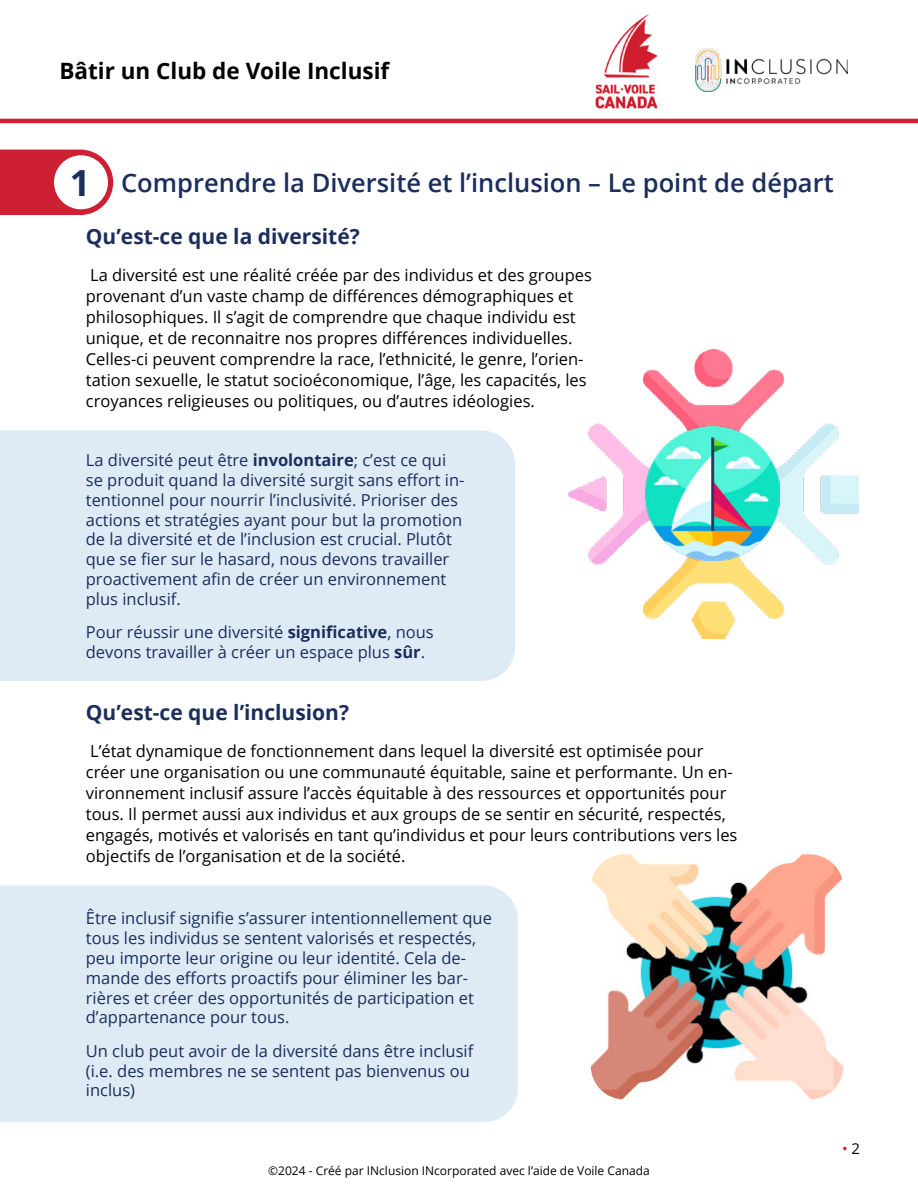
<style>
.page{position:relative;width:918px;height:1188px;background:#fff}
.page>*{position:absolute;margin:0;border:0;box-sizing:border-box;transform-origin:0 0}
.t1{font:600 25.5px "Open Sans";color:#1b2e5c}
.t2{font:700 22.5px "Open Sans";color:#000}
.t3{font:700 21px "Open Sans";color:#1b2e5c}
.t4{font:16.5px/21px "Open Sans";color:#000}
.t5{font:16.5px/19.8px "Open Sans";color:#1b2e5c}
.t6{font:15px "Open Sans";color:#ce2034}
.t7{font:12px "Open Sans";color:#000}
.s1{font-weight:700;font-size:36px}
.s2{font-weight:700}
.s3{color:#000}
</style>
<div class="page">
<img style="left:595px;top:14px;width:63px;height:95px">
<img style="left:696px;top:48px;width:151px;height:43px">
<hr style="left:0;top:119px;width:918px;height:4px;background:#ce2034">
<div style="left:0;top:886px;width:518px;height:236px;background:#deebf5"></div>
<svg style="left:0;top:150px;width:113px;height:65px;background:#d23445"></svg>
<div style="left:54px;top:155px;width:54px;height:54px;background:#fff;border-radius:50%"></div>
<div style="left:0;top:430px;width:515px;height:251px;background:#deebf5"></div>
<img style="left:591px;top:854px;width:252px;height:245px">
<img style="left:569px;top:349px;width:289px;height:290px">
<img style="left:645px;top:427px;width:134px;height:133px">
<h2 class="t2" style="left:59px;top:55px;width:331px">Bâtir un Club de Voile Inclusif</h2>
<h1 class="t1" style="left:70px;top:165px;width:765px"><span class="s1">1</span> Comprendre la Diversité et l’inclusion – Le point de départ</h1>
<p class="t3" style="left:86px;top:222px;width:275px">Qu’est-ce que la diversité?</p>
<p class="t4" style="left:86px;top:265px;width:508px">La diversité est une réalité créée par des individus et des groupes provenant d’un vaste champ de différences démographiques et philosophiques. Il s’agit de comprendre que chaque individu est unique, et de reconnaitre nos propres différences individuelles.<br>Celles-ci peuvent comprendre la race, l’ethnicité, le genre, l’orien&shy;tation sexuelle, le statut socioéconomique, l’âge, les capacités, les croyances religieuses ou politiques, ou d’autres idéologies.</p>
<p class="t5" style="left:86px;top:450px;width:380px">La diversité peut être <span class="s2">involontaire</span>; c’est ce qui se produit quand la diversité surgit sans effort in&shy;tentionnel pour nourrir l’inclusivité. Prioriser des actions et stratégies ayant pour but la promotion de la diversité et de l’inclusion est crucial. Plutôt que se fier sur le hasard, nous devons travailler proactivement afin de créer un environnement plus inclusif.</p>
<p class="t5" style="left:86px;top:622px;width:349px">Pour réussir une diversité <span class="s2">significative</span>, nous devons travailler à créer un espace plus <span class="s2">sûr</span>.</p>
<p class="t3" style="left:86px;top:698px;width:265px">Qu’est-ce que l’inclusion?</p>
<p class="t4" style="left:86px;top:740px;width:653px">L’état dynamique de fonctionnement dans lequel la diversité est optimisée pour créer une organisation ou une communauté équitable, saine et performante. Un en&shy;vironnement inclusif assure l’accès équitable à des ressources et opportunités pour tous. Il permet aussi aux individus et aux groups de se sentir en sécurité, respectés, engagés, motivés et valorisés en tant qu’individus et pour leurs contributions vers les objectifs de l’organisation et de la société.</p>
<p class="t5" style="left:86px;top:908px;width:408px">Être inclusif signifie s’assurer intentionnellement que tous les individus se sentent valorisés et respectés, peu importe leur origine ou leur identité. Cela de&shy;mande des efforts proactifs pour éliminer les bar&shy;rières et créer des opportunités de participation et d’appartenance pour tous.</p>
<p class="t5" style="left:86px;top:1040px;width:389px">Un club peut avoir de la diversité dans être inclusif (i.e. des membres ne se sentent pas bienvenus ou inclus)</p>
<p class="t7" style="left:268px;top:1162px;width:383px">©️2024 - Créé par INclusion INcorporated avec l’aide de Voile Canada</p>
<p class="t6" style="left:842px;top:1138px;width:20px">• <span class="s3">2</span></p>
</div>
